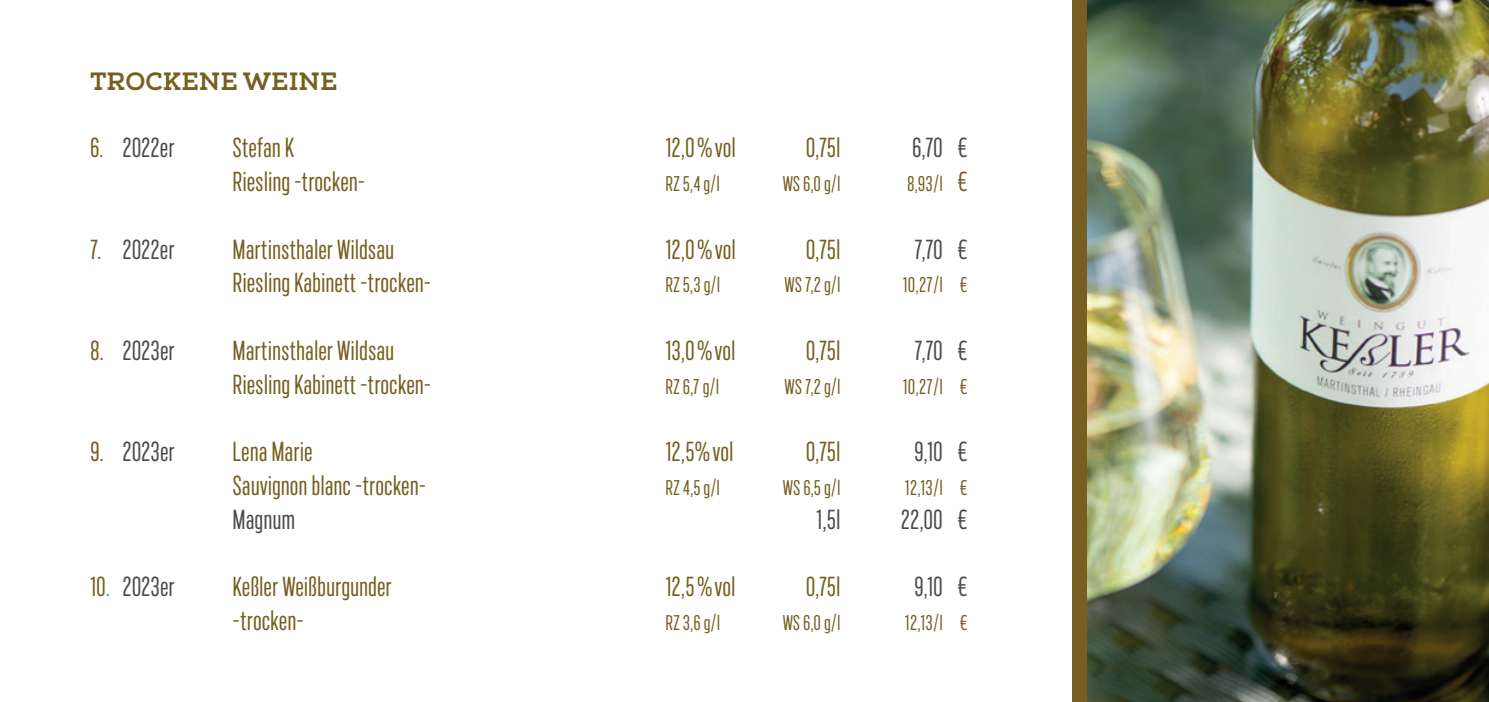
<style>
.page{position:relative;width:1489px;height:702px;background:#fff}
.page>*{position:absolute;margin:0;border:0;box-sizing:border-box;transform-origin:0 0}
.t1{font:27.5px "Marsden Ct Regular";color:#765f21}
.t2{font:27.5px "Marsden Ct Regular";color:#4b4c4d}
.t3{font:700 25px "Nexa Slabx";color:#765f21}
.t4{font:21.25px "Marsden Ct Regular";color:#765f21}
.s1{color:#765f21}
.s2{font-size:27.5px}
.s3{color:#00aeef}
</style>
<div class="page">
<div style="left:1072px;top:0;width:416px;height:702px;background:#765f21"></div>
<img style="left:1087px;top:0;width:401px;height:702px">
<p class="t3" style="left:90px;top:66px;width:249px">TROCKENE WEINE</p>
<p class="t2" style="left:90px;top:134px;width:86px"><span class="s1">6.</span> 2022er</p>
<p class="t1" style="left:233px;top:134px;width:63px">Stefan K</p>
<p class="t1" style="left:665px;top:134px;width:72px">12,0%vol</p>
<p class="t1" style="left:805px;top:134px;width:36px">0,75l</p>
<p class="t2" style="left:912px;top:134px;width:57px">6,70 €</p>
<p class="t1" style="left:233px;top:168px;width:134px">Riesling -trocken-</p>
<p class="t4" style="left:665px;top:173px;width:56px">RZ 5,4 g/l</p>
<p class="t4" style="left:782px;top:173px;width:59px">WS 6,0 g/l</p>
<p class="t4" style="left:907px;top:173px;width:62px">8,93/l <span class="s2">€</span></p>
<p class="t2" style="left:90px;top:235px;width:86px"><span class="s1">7.</span> 2022er</p>
<p class="t1" style="left:232px;top:235px;width:163px">Martinsthaler Wildsau</p>
<p class="t1" style="left:665px;top:235px;width:72px">12,0%vol</p>
<p class="t1" style="left:805px;top:235px;width:36px">0,75l</p>
<p class="t2" style="left:914px;top:235px;width:55px">7,70 €</p>
<p class="t1" style="left:233px;top:269px;width:200px">Riesling Kabinett -trocken-</p>
<p class="t4" style="left:665px;top:274px;width:56px">RZ 5,3 g/l</p>
<p class="t4" style="left:784px;top:274px;width:57px">WS 7,2 g/l</p>
<p class="t4" style="left:902px;top:274px;width:67px">10,27/l €</p>
<p class="t2" style="left:90px;top:336px;width:86px"><span class="s1">8.</span> 2023er</p>
<p class="t1" style="left:233px;top:336px;width:163px">Martinsthaler Wildsau</p>
<p class="t1" style="left:665px;top:336px;width:72px">13,0%vol</p>
<p class="t1" style="left:805px;top:336px;width:36px">0,75l</p>
<p class="t2" style="left:914px;top:336px;width:55px">7,70 €</p>
<p class="t1" style="left:233px;top:370px;width:200px">Riesling Kabinett -trocken-</p>
<p class="t4" style="left:665px;top:375px;width:55px">RZ 6,7 g/l</p>
<p class="t4" style="left:784px;top:375px;width:57px">WS 7,2 g/l</p>
<p class="t4" style="left:902px;top:375px;width:67px">10,27/l €</p>
<p class="t2" style="left:90px;top:438px;width:86px"><span class="s1">9.</span> 2023er</p>
<p class="t1" style="left:233px;top:438px;width:82px">Lena Marie</p>
<p class="t1" style="left:665px;top:438px;width:70px">12,5%vol</p>
<p class="t1" style="left:805px;top:438px;width:36px">0,75l</p>
<p class="t2" style="left:914px;top:438px;width:55px">9,10 €</p>
<p class="t1" style="left:233px;top:471px;width:195px">Sauvignon blanc -trocken-</p>
<p class="t4" style="left:665px;top:477px;width:56px">RZ 4,5 g/l</p>
<p class="t4" style="left:782px;top:477px;width:59px">WS 6,5 g/l</p>
<p class="t4" style="left:905px;top:477px;width:64px">12,13/l €</p>
<p class="t2" style="left:232px;top:505px;width:64px">Magnum</p>
<p class="t2" style="left:816px;top:505px;width:26px">1,5l</p>
<p class="t2" style="left:900px;top:505px;width:69px">22,00 €</p>
<p class="t2" style="left:90px;top:573px;width:86px"><span class="s1">10</span><span class="s3">.</span> 2023er</p>
<p class="t1" style="left:232px;top:573px;width:161px">Keßler Weißburgunder</p>
<p class="t1" style="left:665px;top:573px;width:72px">12,5%vol</p>
<p class="t1" style="left:805px;top:573px;width:36px">0,75l</p>
<p class="t2" style="left:914px;top:573px;width:55px">9,10 €</p>
<p class="t1" style="left:233px;top:606px;width:73px">-trocken-</p>
<p class="t4" style="left:665px;top:612px;width:56px">RZ 3,6 g/l</p>
<p class="t4" style="left:782px;top:612px;width:59px">WS 6,0 g/l</p>
<p class="t4" style="left:905px;top:612px;width:64px">12,13/l €</p>
</div>
